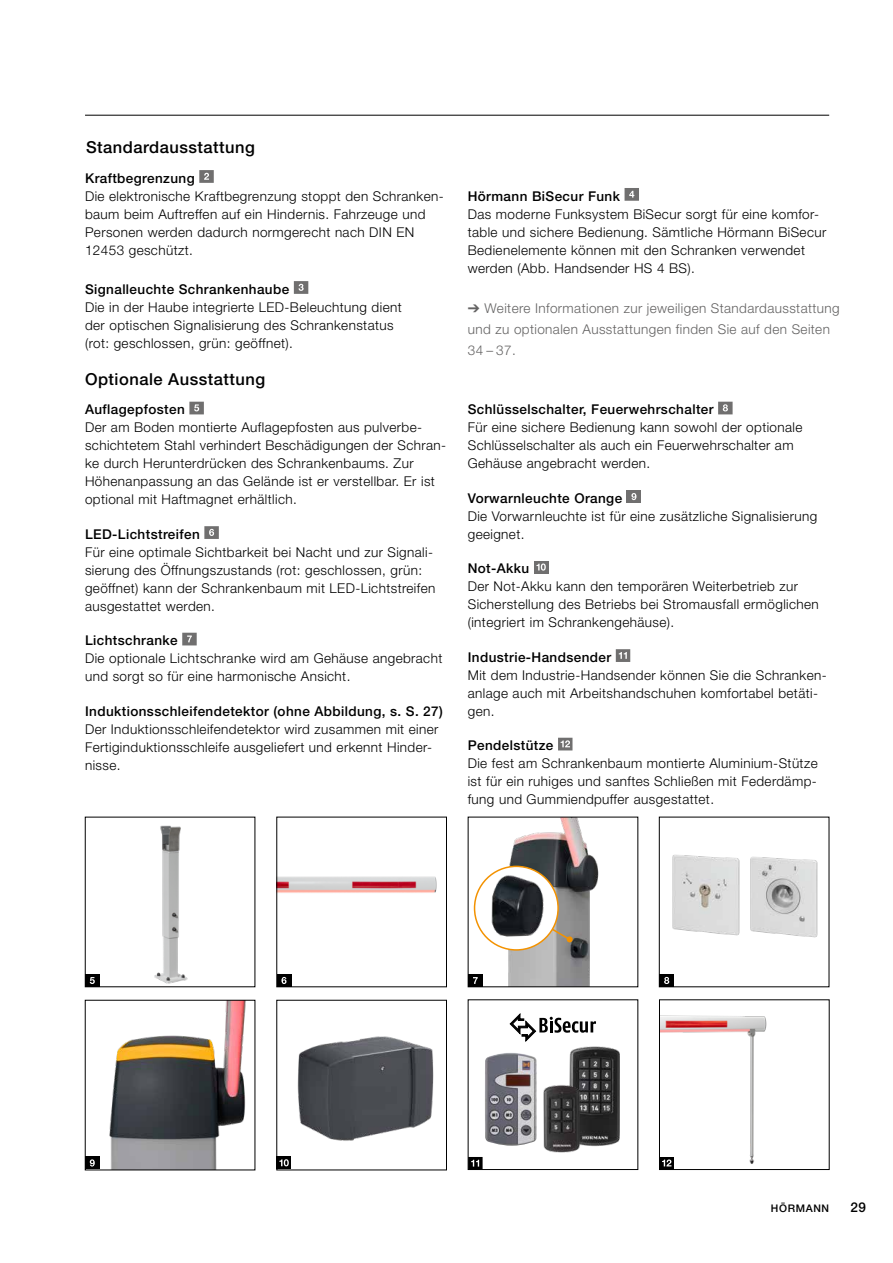
<style>
.page{position:relative;width:893px;height:1263px;background:#fff}
.page>*{position:absolute;margin:0;border:0;box-sizing:border-box;transform-origin:0 0}
.t1{font:500 16.5px "Hoermann Helvetica Neue";letter-spacing:.03em;color:#000}
.t2{font:300 13.5px/18px "Hoermann Helvetica Neue";letter-spacing:.03em;color:#000}
.t3{font:500 13.5px "Hoermann Helvetica Neue";letter-spacing:.03em;color:#000}
.t4{font:300 13.5px/21px "Hoermann Helvetica Neue";letter-spacing:.03em;color:#646363}
.t5{font:500 10.5px "Hoermann Helvetica Neue";letter-spacing:.06em;color:#000}
</style>
<div class="page">
<img style="left:297px;top:1036px;width:137px;height:105px">
<img style="left:99px;top:825px;width:89px;height:160px">
<div style="left:85px;top:974px;width:14px;height:13px;background:#000"></div>
<svg style="left:90px;top:977px;width:5px;height:7px"></svg>
<hr style="left:85px;top:115px;width:744px;height:1px;background:#000">
<img style="left:99px;top:1002px;width:147px;height:166px">
<img style="left:759px;top:857px;width:59px;height:81px">
<img style="left:473px;top:819px;width:126px;height:166px">
<img style="left:279px;top:876px;width:158px;height:109px">
<div style="left:277px;top:817px;width:170px;height:170px;border:1px solid #000"></div>
<img style="left:485px;top:1053px;width:52px;height:93px">
<img style="left:570px;top:1046px;width:50px;height:100px">
<img style="left:543px;top:1084px;width:38px;height:69px">
<svg style="left:199px;top:170px;width:15px;height:13px"></svg>
<svg style="left:294px;top:281px;width:14px;height:13px"></svg>
<svg style="left:625px;top:188px;width:14px;height:13px"></svg>
<svg style="left:189px;top:402px;width:15px;height:12px"></svg>
<svg style="left:204px;top:526px;width:15px;height:13px"></svg>
<svg style="left:182px;top:633px;width:15px;height:12px"></svg>
<svg style="left:718px;top:402px;width:15px;height:12px"></svg>
<div style="left:627px;top:490px;width:14px;height:13px;background:#706f6f"></div>
<svg style="left:631px;top:493px;width:5px;height:7px"></svg>
<div style="left:534px;top:561px;width:14px;height:12px;background:#706f6f"></div>
<svg style="left:536px;top:563px;width:10px;height:8px"></svg>
<svg style="left:616px;top:649px;width:14px;height:13px"></svg>
<svg style="left:558px;top:738px;width:14px;height:12px"></svg>
<div style="left:468px;top:974px;width:15px;height:13px;background:#000"></div>
<svg style="left:473px;top:977px;width:5px;height:7px"></svg>
<svg style="left:468px;top:1157px;width:15px;height:13px"></svg>
<div style="left:659px;top:974px;width:15px;height:13px;background:#000"></div>
<svg style="left:664px;top:977px;width:5px;height:7px"></svg>
<div style="left:85px;top:1156px;width:14px;height:13px;background:#000"></div>
<svg style="left:90px;top:1159px;width:5px;height:7px"></svg>
<div style="left:277px;top:1156px;width:14px;height:13px;background:#000"></div>
<svg style="left:279px;top:1159px;width:10px;height:7px"></svg>
<svg style="left:510px;top:1013px;width:86px;height:29px"></svg>
<svg style="left:542px;top:906px;width:31px;height:36px"></svg>
<img style="left:475px;top:866px;width:83px;height:84px;border-radius:42px">
<div style="left:474px;top:866px;width:85px;height:85px;border:2px solid #f39200;border-radius:50%"></div>
<img style="left:672px;top:854px;width:87px;height:82px">
<img style="left:661px;top:1015px;width:106px;height:153px">
<div style="left:659px;top:999px;width:170px;height:171px;border:1px solid #000"></div>
<p class="t1" style="left:86px;top:136px;width:170px">Standardausstattung</p>
<p class="t3" style="left:85px;top:169px;width:111px">Kraftbegrenzung</p>
<p class="t2" style="left:85px;top:186px;width:360px">Die elektronische Kraftbegrenzung stoppt den Schranken&shy;baum beim Auftreffen auf ein Hindernis. Fahrzeuge und Personen werden dadurch normgerecht nach DIN EN 12453 geschützt.</p>
<p class="t3" style="left:85px;top:280px;width:206px">Signalleuchte Schrankenhaube</p>
<p class="t2" style="left:85px;top:297px;width:318px">Die in der Haube integrierte LED-Beleuchtung dient der optischen Signalisierung des Schrankenstatus (rot: geschlossen, grün: geöffnet).</p>
<p class="t1" style="left:85px;top:368px;width:182px">Optionale Ausstattung</p>
<p class="t3" style="left:85px;top:400px;width:101px">Auflagepfosten</p>
<p class="t2" style="left:85px;top:418px;width:363px">Der am Boden montierte Auflagepfosten aus pulverbe&shy;schichtetem Stahl verhindert Beschädigungen der Schran&shy;ke durch Herunterdrücken des Schrankenbaums. Zur Höhenanpassung an das Gelände ist er verstellbar. Er ist optional mit Haftmagnet erhältlich.</p>
<p class="t3" style="left:85px;top:525px;width:116px">LED-Lichtstreifen</p>
<p class="t2" style="left:85px;top:542px;width:352px">Für eine optimale Sichtbarkeit bei Nacht und zur Signali&shy;sierung des Öffnungszustands (rot: geschlossen, grün: geöffnet) kann der Schrankenbaum mit LED-Lichtstreifen ausgestattet werden.</p>
<p class="t3" style="left:85px;top:631px;width:94px">Lichtschranke</p>
<p class="t2" style="left:85px;top:649px;width:359px">Die optionale Lichtschranke wird am Gehäuse angebracht und sorgt so für eine harmonische Ansicht.</p>
<p class="t3" style="left:85px;top:702px;width:359px">Induktionsschleifendetektor (ohne Abbildung, s. S. 27)</p>
<p class="t2" style="left:85px;top:719px;width:355px">Der Induktionsschleifendetektor wird zusammen mit einer<br>Fertiginduktionsschleife ausgeliefert und erkennt Hinder&shy;nisse.</p>
<p class="t3" style="left:468px;top:186px;width:154px">Hörmann BiSecur Funk</p>
<p class="t2" style="left:468px;top:204px;width:360px">Das moderne Funksystem BiSecur sorgt für eine komfor&shy;table und sichere Bedienung. Sämtliche Hörmann BiSecur Bedienelemente können mit den Schranken verwendet werden (Abb. Handsender HS 4 BS).</p>
<p class="t4" style="left:468px;top:297px;width:373px">➔ Weitere Informationen zur jeweiligen Standardausstattung und zu optionalen Ausstattungen finden Sie auf den Seiten<br>34 – 37.</p>
<p class="t3" style="left:468px;top:400px;width:247px">Schlüsselschalter, Feuerwehrschalter</p>
<p class="t2" style="left:468px;top:418px;width:336px">Für eine sichere Bedienung kann sowohl der optionale<br>Schlüsselschalter als auch ein Feuerwehrschalter am<br>Gehäuse angebracht werden.</p>
<p class="t3" style="left:468px;top:489px;width:156px">Vorwarnleuchte Orange</p>
<p class="t2" style="left:468px;top:506px;width:351px">Die Vorwarnleuchte ist für eine zusätzliche Signalisierung geeignet.</p>
<p class="t3" style="left:468px;top:559px;width:63px">Not-Akku</p>
<p class="t2" style="left:468px;top:577px;width:353px">Der Not-Akku kann den temporären Weiterbetrieb zur<br>Sicherstellung des Betriebs bei Stromausfall ermöglichen (integriert im Schrankengehäuse).</p>
<p class="t3" style="left:468px;top:648px;width:145px">Industrie-Handsender</p>
<p class="t2" style="left:468px;top:665px;width:361px">Mit dem Industrie-Handsender können Sie die Schranken&shy;anlage auch mit Arbeitshandschuhen komfortabel betäti&shy;gen.</p>
<p class="t3" style="left:468px;top:736px;width:87px">Pendelstütze</p>
<p class="t2" style="left:468px;top:754px;width:351px;text-align:justify">Die fest am Schrankenbaum montierte Aluminium-Stütze ist für ein ruhiges und sanftes Schließen mit Federdämp&shy;fung und Gummiendpuffer ausgestattet.</p>
<p class="t5" style="left:771px;top:1201px;width:60px">HÖRMANN</p>
<p class="t3" style="left:850px;top:1198px;width:17px">29</p>
</div>
